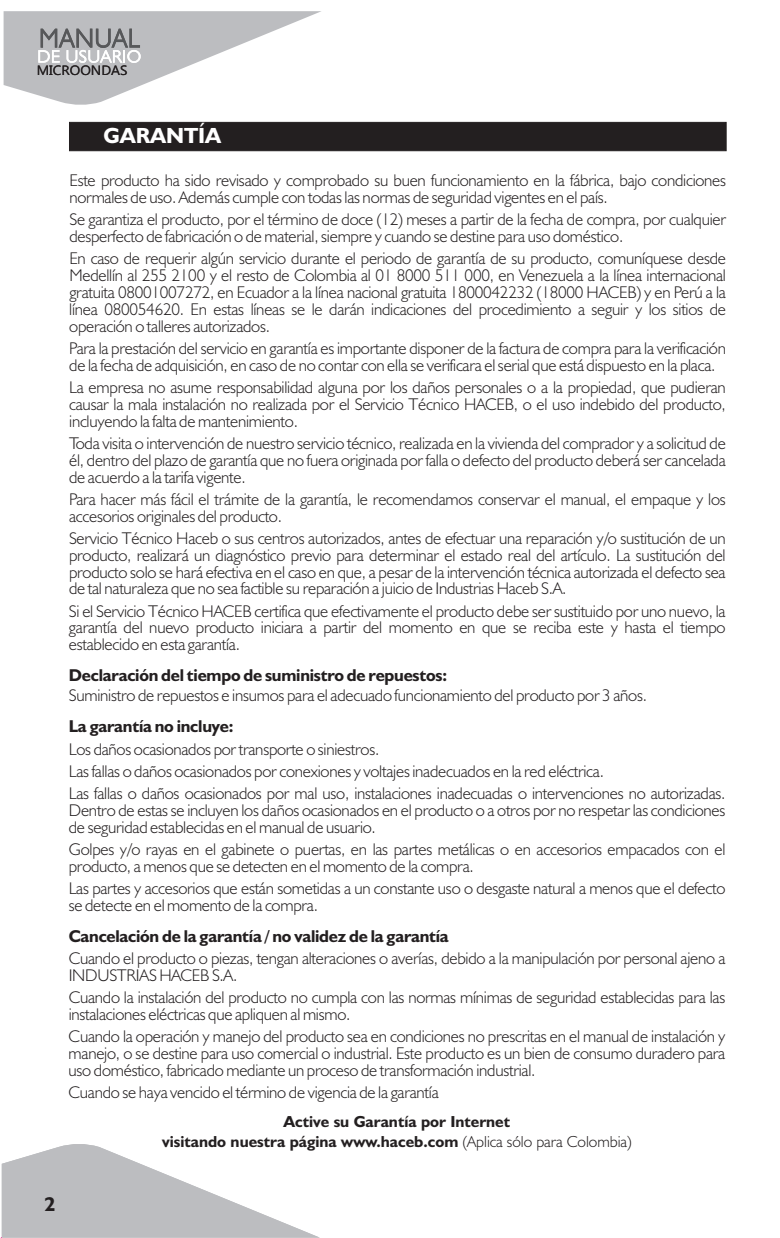
<style>
.page{position:relative;width:780px;height:1238px;background:#fff}
.page>*{position:absolute;margin:0;border:0;box-sizing:border-box;transform-origin:0 0}
.t1{font:700 22px "Humanist 521 BT";color:#fff}
.t2{font:700 20px "Humanist 521 BT";color:#231f20}
.t3{font:700 17.2px "Humanist 521 BT";letter-spacing:-.015em;color:#231f20}
.t4{font:300 17px/16.8px "Humanist 521 BT";letter-spacing:-.015em;color:#231f20}
.t5{font:700 16px/19.2px "Humanist 521 BT";color:#231f20;text-align:center}
.t6{font:13.6px "Ebrima";color:#231f20}
.s1{font-weight:300}
</style>
<div class="page">
<div style="left:69px;top:122px;width:657px;height:29px;background:#231f20"></div>
<svg style="left:4px;top:11px;width:317px;height:94px"></svg>
<svg style="left:1px;top:1144px;width:319px;height:94px"></svg>
<p class="t6" style="left:37px;top:65px;width:92px">MICROONDAS</p>
<p class="t1" style="left:103px;top:126px;width:119px">GARANTÍA</p>
<p class="t4" style="left:69px;top:173px;width:657px">Este producto ha sido revisado y comprobado su buen funcionamiento en la fábrica, bajo condiciones normales de uso. Además cumple con todas las normas de seguridad vigentes en el país.</p>
<p class="t4" style="left:69px;top:212px;width:657px">Se garantiza el producto, por el término de doce (12) meses a partir de la fecha de compra, por cualquier desperfecto de fabricación o de material, siempre y cuando se destine para uso doméstico.</p>
<p class="t4" style="left:69px;top:251px;width:657px;text-align:justify">En caso de requerir algún servicio durante el periodo de garantía de su producto, comuníquese desde Medellín al 255 2100 y el resto de Colombia al 01 8000 511 000, en Venezuela a la línea internacional gratuita 08001007272, en Ecuador a la línea nacional gratuita 1800042232 (18000 HACEB) y en Perú a la línea 080054620. En estas líneas se le darán indicaciones del procedimiento a seguir y los sitios de operación o talleres autorizados.</p>
<p class="t4" style="left:69px;top:341px;width:657px">Para la prestación del servicio en garantía es importante disponer de la factura de compra para la verificación de la fecha de adquisición, en caso de no contar con ella se verificara el serial que está dispuesto en la placa.</p>
<p class="t4" style="left:69px;top:380px;width:657px;text-align:justify">La empresa no asume responsabilidad alguna por los daños personales o a la propiedad, que pudieran causar la mala instalación no realizada por el Servicio Técnico HACEB, o el uso indebido del producto, incluyendo la falta de mantenimiento.</p>
<p class="t4" style="left:69px;top:436px;width:657px;text-align:justify">Toda visita o intervención de nuestro servicio técnico, realizada en la vivienda del comprador y a solicitud de él, dentro del plazo de garantía que no fuera originada por falla o defecto del producto deberá ser cancelada de acuerdo a la tarifa vigente.</p>
<p class="t4" style="left:69px;top:492px;width:657px">Para hacer más fácil el trámite de la garantía, le recomendamos conservar el manual, el empaque y los accesorios originales del producto.</p>
<p class="t4" style="left:69px;top:531px;width:657px;text-align:justify">Servicio Técnico Haceb o sus centros autorizados, antes de efectuar una reparación y/o sustitución de un producto, realizará un diagnóstico previo para determinar el estado real del artículo. La sustitución del producto solo se hará efectiva en el caso en que, a pesar de la intervención técnica autorizada el defecto sea de tal naturaleza que no sea factible su reparación a juicio de Industrias Haceb S.A.</p>
<p class="t4" style="left:69px;top:604px;width:657px;text-align:justify">Si el Servicio Técnico HACEB certifica que efectivamente el producto debe ser sustituido por uno nuevo, la garantía del nuevo producto iniciara a partir del momento en que se reciba este y hasta el tiempo establecido en esta garantía.</p>
<p class="t3" style="left:69px;top:668px;width:379px">Declaración del tiempo de suministro de repuestos:</p>
<p class="t4" style="left:69px;top:688px;width:579px">Suministro de repuestos e insumos para el adecuado funcionamiento del producto por 3 años.</p>
<p class="t3" style="left:69px;top:719px;width:166px">La garantía no incluye:</p>
<p class="t4" style="left:69px;top:739px;width:657px;line-height:22.2px">Los daños ocasionados por transporte o siniestros.<br>Las fallas o daños ocasionados por conexiones y voltajes inadecuados en la red eléctrica.<br>Las fallas o daños ocasionados por mal uso, instalaciones inadecuadas o intervenciones no autorizadas.</p>
<p class="t4" style="left:69px;top:803px;width:657px">Dentro de estas se incluyen los daños ocasionados en el producto o a otros por no respetar las condiciones de seguridad establecidas en el manual de usuario.</p>
<p class="t4" style="left:69px;top:842px;width:657px">Golpes y/o rayas en el gabinete o puertas, en las partes metálicas o en accesorios empacados con el producto, a menos que se detecten en el momento de la compra.</p>
<p class="t4" style="left:69px;top:881px;width:657px">Las partes y accesorios que están sometidas a un constante uso o desgaste natural a menos que el defecto se detecte en el momento de la compra.</p>
<p class="t3" style="left:69px;top:928px;width:381px">Cancelación de la garantía / no validez de la garantía</p>
<p class="t4" style="left:69px;top:951px;width:657px">Cuando el producto o piezas, tengan alteraciones o averías, debido a la manipulación por personal ajeno a<br>INDUSTRIAS HACEB S.A.</p>
<p class="t4" style="left:69px;top:990px;width:657px">Cuando la instalación del producto no cumpla con las normas mínimas de seguridad establecidas para las instalaciones eléctricas que apliquen al mismo.</p>
<p class="t4" style="left:69px;top:1029px;width:657px;text-align:justify">Cuando la operación y manejo del producto sea en condiciones no prescritas en el manual de instalación y manejo, o se destine para uso comercial o industrial. Este producto es un bien de consumo duradero para uso doméstico, fabricado mediante un proceso de transformación industrial.</p>
<p class="t4" style="left:69px;top:1085px;width:371px">Cuando se haya vencido el término de vigencia de la garantía</p>
<p class="t5" style="left:162px;top:1113px;width:470px">Active su Garantía por Internet<br>visitando nuestra página www.haceb.com <span class="s1">(Aplica sólo para Colombia)</span></p>
<p class="t2" style="left:44px;top:1196px;width:12px">2</p>
</div>
